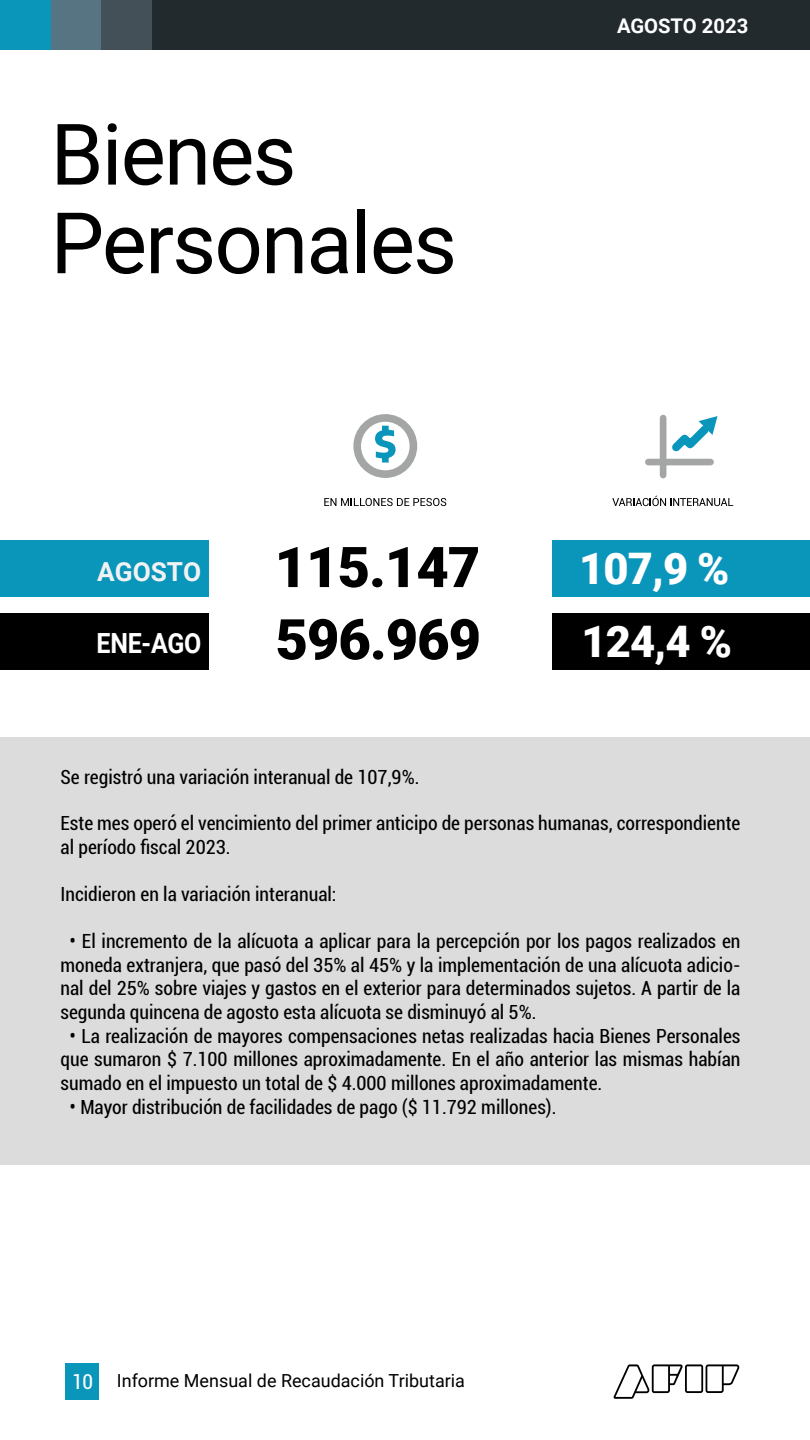
<style>
.page{position:relative;width:810px;height:1440px;background:#fff}
.page>*{position:absolute;margin:0;border:0;box-sizing:border-box;transform-origin:0 0}
.t1{font:84.97px/88.7px "Roboto";letter-spacing:-.02em;color:#000}
.t2{font:900 56.25px "Roboto";letter-spacing:-.02em;color:#000}
.t3{font:900 43.5px "Roboto";letter-spacing:-.02em;color:#fff}
.t4{font:700 27.75px "Roboto";letter-spacing:-.01em;color:#fff;scale:.9 1}
.t5{font:700 26.25px "Roboto";color:#f2f2f2}
.t6{font:700 20.25px "Roboto";color:#fff}
.t7{font:condensed 19.5px/23.4px "Roboto";color:#000;text-align:justify}
.t8{font:18px "Roboto";color:#000}
.s1{font-size:20.25px}
.s2{font-stretch:condensed;font-size:20.55px;color:#fff}
</style>
<div class="page">
<div style="left:0;top:737px;width:810px;height:428px;background:#dcdcdc"></div>
<div style="left:66px;top:1363px;width:33px;height:37px;background:#0a96ba"></div>
<div style="left:0;top:541px;width:209px;height:56px;background:#0a96ba"></div>
<div style="left:553px;top:541px;width:257px;height:56px;background:#0a96ba"></div>
<div style="left:151px;top:0;width:659px;height:50px;background:#222a2e"></div>
<div style="left:50px;top:0;width:51px;height:50px;background:#567482"></div>
<div style="left:101px;top:0;width:51px;height:50px;background:#435057"></div>
<div style="left:0;top:0;width:50px;height:50px;background:#0a96ba"></div>
<div style="left:0;top:614px;width:209px;height:56px;background:#000"></div>
<div style="left:553px;top:614px;width:257px;height:56px;background:#000"></div>
<svg style="left:324px;top:498px;width:122px;height:8px"></svg>
<div style="left:353px;top:414px;width:64px;height:64px;border:8px solid #a4a5a5;border-radius:50%"></div>
<svg style="left:375px;top:426px;width:21px;height:37px"></svg>
<svg style="left:612px;top:496px;width:121px;height:10px"></svg>
<div style="left:660px;top:418px;width:6px;height:57px;background:#a4a5a5"></div>
<div style="left:648px;top:459px;width:63px;height:6px;background:#a4a5a5"></div>
<svg style="left:665px;top:416px;width:53px;height:43px"></svg>
<svg style="left:614px;top:1364px;width:125px;height:35px"></svg>
<h1 class="t1" style="left:51px;top:107px;width:408px">Bienes<br>Personales</h1>
<p class="t6" style="left:617px;top:12px;width:133px">AGOSTO 2023</p>
<h3 class="t5" style="left:97px;top:553px;width:106px">AGOSTO</h3>
<h3 class="t4" style="left:97px;top:624px;width:118px">ENE-AGO</h3>
<h2 class="t2" style="left:275px;top:528px;width:207px">115.147</h2>
<h3 class="t3" style="left:579px;top:539px;width:152px">107,9 %</h3>
<h2 class="t2" style="left:275px;top:600px;width:207px">596.969</h2>
<h3 class="t3" style="left:582px;top:611px;width:152px">124,4 %</h3>
<p class="t7" style="left:60px;top:764px;width:361px">Se registró una variación interanual de 107,9%.</p>
<p class="t7" style="left:60px;top:811px;width:682px">Este mes operó el vencimiento del primer anticipo de personas humanas, correspondiente al período fiscal 2023.</p>
<p class="t7" style="left:60px;top:881px;width:278px">Incidieron en la variación interanual:</p>
<p class="t7" style="left:61px;top:929px;width:682px;text-indent:9px"><span class="s1">•</span> El incremento de la alícuota a aplicar para la percepción por los pagos realizados en moneda extranjera, que pasó del 35% al 45% y la implementación de una alícuota adicio&shy;nal del 25% sobre viajes y gastos en el exterior para determinados sujetos. A partir de la segunda quincena de agosto esta alícuota se disminuyó al 5%.</p>
<p class="t7" style="left:61px;top:1024px;width:681px;text-indent:9px"><span class="s1">•</span> La realización de mayores compensaciones netas realizadas hacia Bienes Personales que sumaron $ 7.100 millones aproximadamente. En el año anterior las mismas habían sumado en el impuesto un total de $ 4.000 millones aproximadamente.</p>
<p class="t7" style="left:69px;top:1095px;width:489px"><span class="s1">•</span> Mayor distribución de facilidades de pago ($ 11.792 millones).</p>
<p class="t8" style="left:72px;top:1368px;width:394px"><span class="s2">10</span> Informe Mensual de Recaudación Tributaria</p>
</div>
